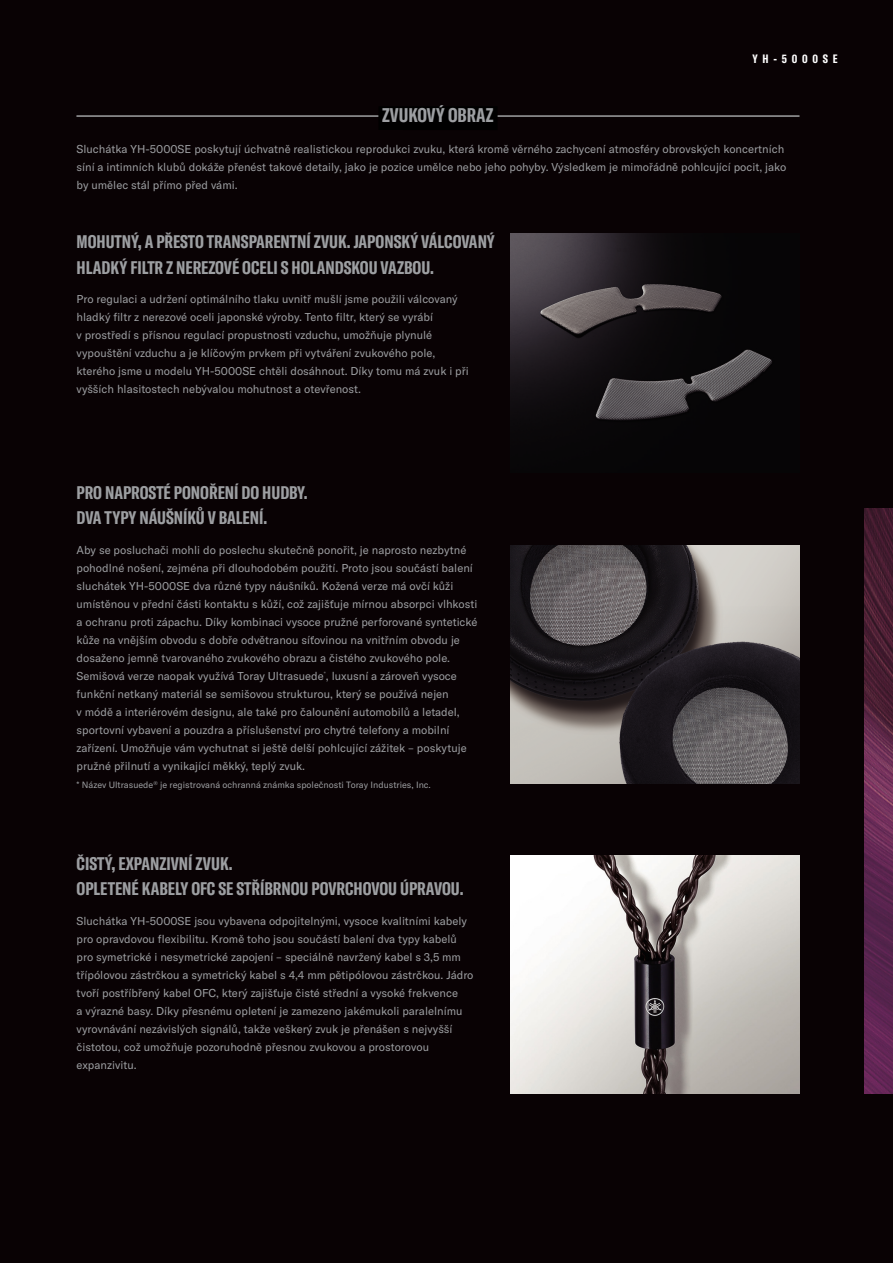
<style>
.page{position:relative;width:893px;height:1263px;background:#090204}
.page>*{position:absolute;margin:0;border:0;box-sizing:border-box;transform-origin:0 0}
.t1{font:700 extra-condensed 19.5px "GT America Y";color:#9d9fa2}
.t2{font:700 extra-condensed 18px/25.5px "GT America Y";color:#9d9fa2}
.t3{font:700 extra-condensed 12px "GT America Y";letter-spacing:.4em;color:#fff}
.t4{font:11.25px/18px "GT America Y";color:#9d9fa2}
.t5{font:9px "GT America Y";color:#9d9fa2}
</style>
<div class="page">
<img style="left:510px;top:234px;width:262px;height:186px">
<img style="left:510px;top:545px;width:289px;height:238px">
<img style="left:510px;top:856px;width:289px;height:238px">
<img style="left:864px;top:508px;width:29px;height:586px">
<hr style="left:77px;top:116px;width:722px;height:1px;background:#9d9fa2">
<div style="left:378px;top:106px;width:119px;height:24px;background:#000"></div>
<p class="t1" style="left:382px;top:103px;width:113px">ZVUKOVÝ OBRAZ</p>
<p class="t3" style="left:752px;top:51px;width:87px">YH-5000SE</p>
<p class="t4" style="left:77px;top:140px;width:711px">Sluchátka YH-5000SE poskytují úchvatně realistickou reprodukci zvuku, která kromě věrného zachycení atmosféry obrovských koncertních síní a intimních klubů dokáže přenést takové detaily, jako je pozice umělce nebo jeho pohyby. Výsledkem je mimořádně pohlcující pocit, jako by umělec stál přímo před vámi.</p>
<p class="t2" style="left:77px;top:229px;width:420px">MOHUTNÝ, A PŘESTO TRANSPARENTNÍ ZVUK. JAPONSKÝ VÁLCOVANÝ<br>HLADKÝ FILTR Z NEREZOVÉ OCELI S HOLANDSKOU VAZBOU.</p>
<p class="t4" style="left:77px;top:290px;width:394px">Pro regulaci a udržení optimálního tlaku uvnitř mušlí jsme použili válcovaný hladký filtr z nerezové oceli japonské výroby. Tento filtr, který se vyrábí<br>v prostředí s přísnou regulací propustnosti vzduchu, umožňuje plynulé vypouštění vzduchu a je klíčovým prvkem při vytváření zvukového pole, kterého jsme u modelu YH-5000SE chtěli dosáhnout. Díky tomu má zvuk i při vyšších hlasitostech nebývalou mohutnost a otevřenost.</p>
<p class="t2" style="left:77px;top:480px;width:232px">PRO NAPROSTÉ PONOŘENÍ DO HUDBY.</p>
<p class="t2" style="left:77px;top:505px;width:192px">DVA TYPY NÁUŠNÍKŮ V BALENÍ.</p>
<p class="t4" style="left:77px;top:541px;width:402px">Aby se posluchači mohli do poslechu skutečně ponořit, je naprosto nezbytné pohodlné nošení, zejména při dlouhodobém použití. Proto jsou součástí balení sluchátek YH-5000SE dva různé typy náušníků. Kožená verze má ovčí kůži umístěnou v přední části kontaktu s kůží, což zajišťuje mírnou absorpci vlhkosti a ochranu proti zápachu. Díky kombinaci vysoce pružné perforované syntetické kůže na vnějším obvodu s dobře odvětranou síťovinou na vnitřním obvodu je dosaženo jemně tvarovaného zvukového obrazu a čistého zvukového pole.<br>Semišová verze naopak využívá Toray Ultrasuede<sup>®</sup>, luxusní a zároveň vysoce funkční netkaný materiál se semišovou strukturou, který se používá nejen<br>v módě a interiérovém designu, ale také pro čalounění automobilů a letadel, sportovní vybavení a pouzdra a příslušenství pro chytré telefony a mobilní zařízení. Umožňuje vám vychutnat si ještě delší pohlcující zážitek – poskytuje pružné přilnutí a vynikající měkký, teplý zvuk.</p>
<p class="t5" style="left:77px;top:780px;width:356px">* Název Ultrasuede<sup>®</sup> je registrovaná ochranná známka společnosti Toray Industries, Inc.</p>
<p class="t2" style="left:77px;top:851px;width:157px">ČISTÝ, EXPANZIVNÍ ZVUK.</p>
<p class="t2" style="left:77px;top:876px;width:388px">OPLETENÉ KABELY OFC SE STŘÍBRNOU POVRCHOVOU ÚPRAVOU.</p>
<p class="t4" style="left:77px;top:912px;width:399px">Sluchátka YH-5000SE jsou vybavena odpojitelnými, vysoce kvalitními kabely pro opravdovou flexibilitu. Kromě toho jsou součástí balení dva typy kabelů pro symetrické i nesymetrické zapojení – speciálně navržený kabel s 3,5 mm třípólovou zástrčkou a symetrický kabel s 4,4 mm pětipólovou zástrčkou. Jádro tvoří postříbřený kabel OFC, který zajišťuje čisté střední a vysoké frekvence<br>a výrazné basy. Díky přesnému opletení je zamezeno jakémukoli paralelnímu vyrovnávání nezávislých signálů, takže veškerý zvuk je přenášen s nejvyšší čistotou, což umožňuje pozoruhodně přesnou zvukovou a prostorovou expanzivitu.</p>
</div>
